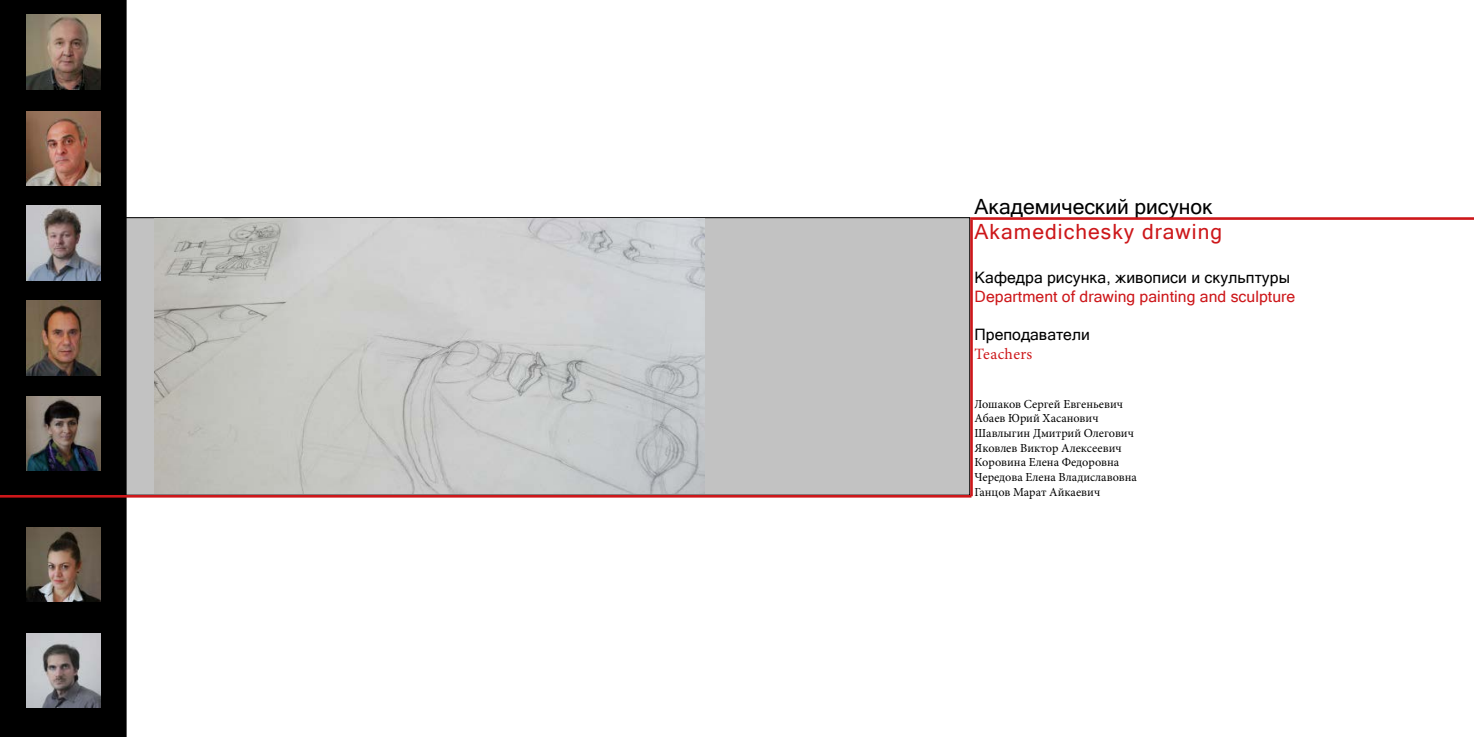
<style>
.page{position:relative;width:1474px;height:737px;background:#fff}
.page>*{position:absolute;margin:0;border:0;box-sizing:border-box;transform-origin:0 0}
.t1{font:21px "Microsoft Sans Serif";color:#000}
.t2{font:21px "Microsoft Sans Serif";letter-spacing:.05em;color:#cd171a}
.t3{font:15.75px "Microsoft Sans Serif";letter-spacing:.005em;color:#000}
.t4{font:15.75px "Microsoft Sans Serif";letter-spacing:.005em;color:#cd171a}
.t5{font:15.75px "Minion Pro";letter-spacing:.02em;color:#cd171a}
.t6{font:12.25px/14.7px "Minion Pro";color:#000}
</style>
<div class="page">
<div style="left:0;top:218px;width:969px;height:277px;background:#c2c2c2"></div>
<div style="left:0;top:0;width:126px;height:736px;background:#000"></div>
<hr style="left:970px;top:220px;width:2px;height:276px;background:#cd171a">
<hr style="left:0;top:495px;width:971px;height:2px;background:#cd171a">
<hr style="left:970px;top:217px;width:503px;height:3px;background:#cd171a">
<img style="left:26px;top:15px;width:74px;height:74px">
<img style="left:26px;top:111px;width:74px;height:74px">
<img style="left:26px;top:206px;width:74px;height:74px">
<img style="left:26px;top:301px;width:74px;height:74px">
<img style="left:26px;top:396px;width:74px;height:74px">
<img style="left:26px;top:527px;width:74px;height:74px">
<img style="left:26px;top:633px;width:74px;height:74px">
<img style="left:154px;top:219px;width:550px;height:275px">
<h1 class="t1" style="left:974px;top:193px;width:240px">Академический рисунок</h1>
<h1 class="t2" style="left:974px;top:218px;width:249px">Akamedichesky drawing</h1>
<p class="t3" style="left:974px;top:267px;width:317px">Кафедра рисунка, живописи и скульптуры</p>
<p class="t4" style="left:974px;top:286px;width:322px">Department of drawing painting and sculpture</p>
<p class="t3" style="left:974px;top:324px;width:117px">Преподаватели</p>
<p class="t5" style="left:974px;top:343px;width:59px">Teachers</p>
<p class="t6" style="left:974px;top:396px;width:164px">Лошаков Сергей Евгеньевич<br>Абаев Юрий Хасанович<br>Шавлыгин Дмитрий Олегович<br>Яковлев Виктор Алексеевич<br>Коровина Елена Федоровна<br>Чередова Елена Владиславовна<br>Ганцов Марат Айкаевич</p>
</div>
